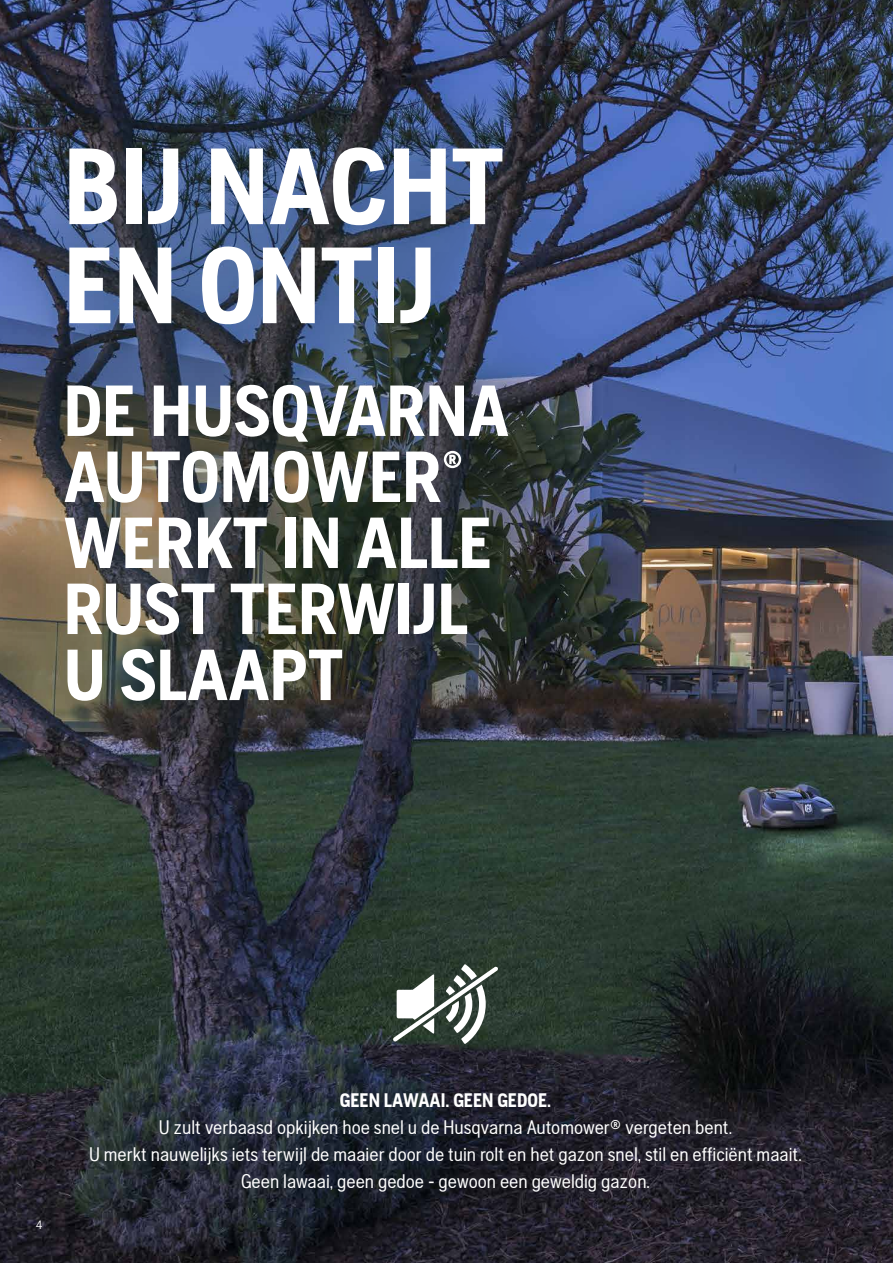
<style>
.page{position:relative;width:893px;height:1263px;background:#fff}
.page>*{position:absolute;margin:0;border:0;box-sizing:border-box;transform-origin:0 0}
.t1{font:700 108px/99px "Husqvarna Gothic";color:#fff}
.t2{font:700 72px/66px "Husqvarna Gothic";color:#fff}
.t3{font:19.5px/27px "Husqvarna Gothic";color:#fff;text-align:center}
.t4{font:700 19.5px "Husqvarna Gothic";color:#fff}
.t5{font:12px "Husqvarna Gothic";color:#fff}
</style>
<div class="page">
<img style="left:0;top:0;width:893px;height:1263px">
<div style="left:0;top:51px;width:600px;height:746px;background:#1f3826;opacity:.25"></div>
<svg style="left:393px;top:964px;width:105px;height:80px"></svg>
<div style="left:823px;top:9px;width:70px;height:764px;background:#78b7df;opacity:.4"></div>
<h1 class="t1" style="left:64px;top:136px;width:441px">BIJ NACHT<br>EN ONTIJ</h1>
<h2 class="t2" style="left:64px;top:377px;width:447px">DE HUSQVARNA<br>AUTOMOWER®<br>WERKT IN ALLE<br>RUST TERWIJL<br>U SLAAPT</h2>
<p class="t5" style="left:36px;top:1218px;width:8px">4</p>
<p class="t4" style="left:340px;top:1088px;width:213px">GEEN LAWAAI. GEEN GEDOE.</p>
<p class="t3" style="left:89px;top:1113px;width:714px">U zult verbaasd opkijken hoe snel u de Husqvarna Automower® vergeten bent.<br>U merkt nauwelijks iets terwijl de maaier door de tuin rolt en het gazon snel, stil en efficiënt maait.<br>Geen lawaai, geen gedoe - gewoon een geweldig gazon.</p>
</div>
